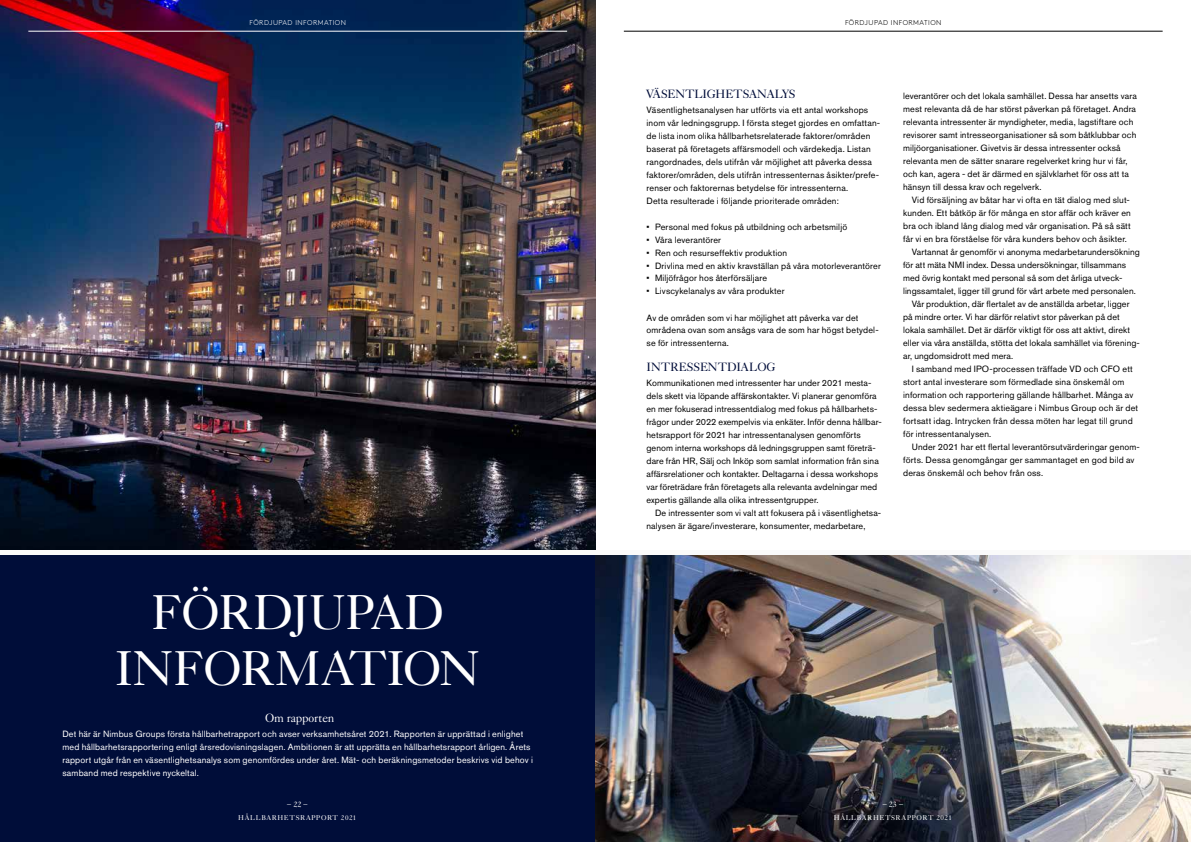
<style>
.page{position:relative;width:1191px;height:842px;background:#fff}
.page>*{position:absolute;margin:0;border:0;box-sizing:border-box;transform-origin:0 0}
.t1{font:49px/56px "Caslon 540 LT Std";letter-spacing:-.03em;color:#fff;text-align:center}
.t2{font:12px "Caslon 540 BT";letter-spacing:.015em;color:#000d39}
.t3{font:12px "Caslon 540 BT";letter-spacing:-.015em;color:#fff}
.t4{font:9px/13px "Akzidenz Grotesk BE";letter-spacing:.015em;color:#000}
.t5{font:9px/13px "Akzidenz Grotesk BE";letter-spacing:.015em;color:#fff}
.t6{font:8px "Caslon 540 LT Std";color:#fff}
.t7{font:7px "Caslon 540 LT Std";letter-spacing:.085em;color:#fff}
.t8{font:300 7px "Brown Std";letter-spacing:.07em;color:#fff}
.t9{font:300 7px "Brown Std";letter-spacing:.07em;color:#000}
</style>
<div class="page">
<hr style="left:624px;top:31px;width:538px;height:1px;background:#000">
<img style="left:0;top:0;width:595px;height:550px">
<div style="left:0;top:555px;width:595px;height:287px;background:#000d39"></div>
<hr style="left:28px;top:31px;width:539px;height:1px;background:#fff">
<img style="left:595px;top:555px;width:596px;height:287px">
<div style="left:0;top:550px;width:1191px;height:5px;background:#fafafa"></div>
<p class="t8" style="left:249px;top:19px;width:98px">FÖRDJUPAD INFORMATION</p>
<p class="t9" style="left:845px;top:19px;width:98px">FÖRDJUPAD INFORMATION</p>
<h1 class="t1" style="left:114px;top:584px;width:367px">FÖRDJUPAD<br>INFORMATION</h1>
<h2 class="t3" style="left:265px;top:710px;width:71px">Om rapporten</h2>
<p class="t5" style="left:62px;top:727px;width:472px">Det här är Nimbus Groups första hållbarhetrapport och avser verksamhetsåret 2021. Rapporten är upprättad i enlighet med hållbarhetsrapportering enligt årsredovisningslagen. Ambitionen är att upprätta en hållbarhetsrapport årligen. Årets rapport utgår från en väsentlighetsanalys som genomfördes under året. Mät- och beräkningsmetoder beskrivs vid behov i samband med respektive nyckeltal.</p>
<p class="t6" style="left:287px;top:799px;width:22px">– 22 –</p>
<p class="t7" style="left:238px;top:814px;width:120px">HÅLLBARHETSRAPPORT 2021</p>
<h2 class="t2" style="left:646px;top:86px;width:150px">VÄSENTLIGHETSANALYS</h2>
<p class="t4" style="left:646px;top:103px;width:235px">Väsentlighetsanalysen har utförts via ett antal workshops inom vår ledningsgrupp. I första steget gjordes en omfattan&shy;de lista inom olika hållbarhetsrelaterade faktorer/områden baserat på företagets affärsmodell och värdekedja. Listan rangordnades, dels utifrån vår möjlighet att påverka dessa faktorer/områden, dels utifrån intressenternas åsikter/prefe&shy;renser och faktorernas betydelse för intressenterna.<br>Detta resulterade i följande prioriterade områden:</p>
<p class="t4" style="left:646px;top:220px;width:202px">• Personal med fokus på utbildning och arbetsmiljö</p>
<p class="t4" style="left:646px;top:233px;width:76px">• Våra leverantörer</p>
<p class="t4" style="left:646px;top:246px;width:142px">• Ren och resurseffektiv produktion</p>
<p class="t4" style="left:646px;top:259px;width:236px">• Drivlina med en aktiv kravställan på våra motorleverantörer</p>
<p class="t4" style="left:646px;top:272px;width:122px">• Miljöfrågor hos återförsäljare</p>
<p class="t4" style="left:646px;top:285px;width:139px">• Livscykelanalys av våra produkter</p>
<p class="t4" style="left:646px;top:311px;width:234px">Av de områden som vi har möjlighet att påverka var det områdena ovan som ansågs vara de som har högst betydel&shy;se för intressenterna.</p>
<h2 class="t2" style="left:646px;top:359px;width:130px">INTRESSENTDIALOG</h2>
<p class="t4" style="left:646px;top:376px;width:237px">Kommunikationen med intressenter har under 2021 mesta&shy;dels skett via löpande affärskontakter. Vi planerar genomföra en mer fokuserad intressentdialog med fokus på hållbarhets&shy;frågor under 2022 exempelvis via enkäter. Inför denna hållbar&shy;hetsrapport för 2021 har intressentanalysen genomförts genom interna workshops då ledningsgruppen samt företrä&shy;dare från HR, Sälj och Inköp som samlat information från sina affärsrelationer och kontakter. Deltagarna i dessa workshops var företrädare från företagets alla relevanta avdelningar med expertis gällande alla olika intressentgrupper.</p>
<p class="t4" style="left:646px;top:506px;width:236px;text-indent:9px">De intressenter som vi valt att fokusera på i väsentlighetsa&shy;nalysen är ägare/investerare, konsumenter, medarbetare,</p>
<p class="t4" style="left:903px;top:90px;width:235px">leverantörer och det lokala samhället. Dessa har ansetts vara mest relevanta då de har störst påverkan på företaget. Andra relevanta intressenter är myndigheter, media, lagstiftare och revisorer samt intresseorganisationer så som båtklubbar och miljöorganisationer. Givetvis är dessa intressenter också relevanta men de sätter snarare regelverket kring hur vi får, och kan, agera - det är därmed en självklarhet för oss att ta hänsyn till dessa krav och regelverk.</p>
<p class="t4" style="left:911px;top:194px;width:220px">Vid försäljning av båtar har vi ofta en tät dialog med slut-</p>
<p class="t4" style="left:903px;top:207px;width:229px">kunden. Ett båtköp är för många en stor affär och kräver en</p>
<p class="t4" style="left:903px;top:220px;width:229px">bra och ibland lång dialog med vår organisation. På så sätt</p>
<p class="t4" style="left:903px;top:233px;width:225px">får vi en bra förståelse för våra kunders behov och åsikter.</p>
<p class="t4" style="left:911px;top:246px;width:230px">Vartannat år genomför vi anonyma medarbetarundersökning</p>
<p class="t4" style="left:903px;top:259px;width:224px">för att mäta NMI index. Dessa undersökningar, tillsammans</p>
<p class="t4" style="left:903px;top:272px;width:221px">med övrig kontakt med personal så som det årliga utveck-</p>
<p class="t4" style="left:903px;top:285px;width:234px">lingssamtalet, ligger till grund för vårt arbete med personalen.</p>
<p class="t4" style="left:911px;top:298px;width:219px">Vår produktion, där flertalet av de anställda arbetar, ligger</p>
<p class="t4" style="left:903px;top:311px;width:218px">på mindre orter. Vi har därför relativt stor påverkan på det</p>
<p class="t4" style="left:903px;top:324px;width:228px">lokala samhället. Det är därför viktigt för oss att aktivt, direkt</p>
<p class="t4" style="left:903px;top:337px;width:238px">eller via våra anställda, stötta det lokala samhället via förening-</p>
<p class="t4" style="left:903px;top:350px;width:112px">ar, ungdomsidrott med mera.</p>
<p class="t4" style="left:911px;top:363px;width:223px">I samband med IPO-processen träffade VD och CFO ett</p>
<p class="t4" style="left:903px;top:376px;width:223px">stort antal investerare som förmedlade sina önskemål om</p>
<p class="t4" style="left:903px;top:389px;width:232px">information och rapportering gällande hållbarhet. Många av</p>
<p class="t4" style="left:903px;top:402px;width:236px">dessa blev sedermera aktieägare i Nimbus Group och är det</p>
<p class="t4" style="left:903px;top:415px;width:231px">fortsatt idag. Intrycken från dessa möten har legat till grund</p>
<p class="t4" style="left:903px;top:428px;width:90px">för intressentanalysen.</p>
<p class="t4" style="left:911px;top:441px;width:230px">Under 2021 har ett flertal leverantörsutvärderingar genom-</p>
<p class="t4" style="left:903px;top:454px;width:233px">förts. Dessa genomgångar ger sammantaget en god bild av</p>
<p class="t4" style="left:903px;top:467px;width:142px">deras önskemål och behov från oss.</p>
<p class="t6" style="left:882px;top:799px;width:22px">– 23 –</p>
<p class="t7" style="left:833px;top:814px;width:120px">HÅLLBARHETSRAPPORT 2021</p>
</div>
